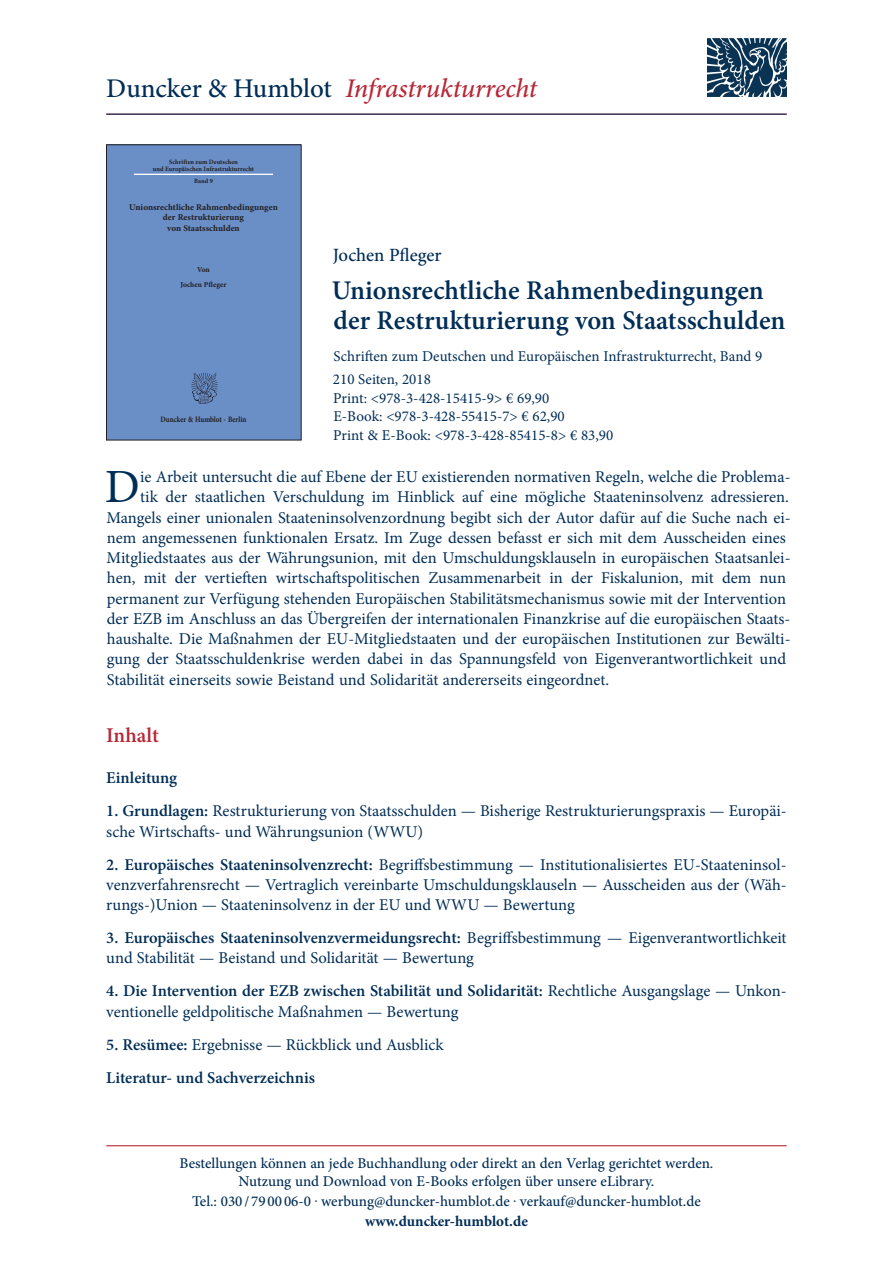
<style>
.page{position:relative;width:893px;height:1263px;background:#fff}
.page>*{position:absolute;margin:0;border:0;box-sizing:border-box;transform-origin:0 0}
.t1{font:47.7px "Minion Pro";color:#002d56}
.t2{font:600 27px/30px "Minion Pro";color:#002d56}
.t3{font:italic 500 27px "Minion Pro";letter-spacing:-.005em;color:#b72837}
.t4{font:600 21px "Minion Pro";color:#b72837}
.t5{font:500 18.75px "Minion Pro";letter-spacing:-.005em;color:#002d56}
.t6{font:16.5px/20.2px "Minion Pro";color:#002d56}
.t7{font:600 16.5px/33px "Minion Pro";color:#002d56}
.t8{font:500 15px/18px "Minion Pro";color:#002d56;text-align:center}
.t9{font:15px/18.8px "Minion Pro";color:#002d56}
.t10{font:700 15px "Minion Pro";color:#002d56}
.t11{font:700 8.85px/10.4px "Minion Pro";color:#231f20;text-align:center}
.t12{font:700 8.1px "Minion Pro";letter-spacing:-.005em;color:#231f20;scale:.86 1}
.t13{font:700 7.65px/14.7px "Minion Pro";color:#231f20;text-align:center}
.t14{font:700 6.6px/7.5px "Minion Pro";color:#231f20;text-align:center}
.t15{font:700 6.45px "Minion Pro";color:#231f20}
.s1{font-style:normal;color:#002d56}
.s2{font-weight:600}
.s3{font-weight:400}
</style>
<div class="page">
<hr style="left:106px;top:1145px;width:681px;height:1px;background:#b72837">
<div style="left:106px;top:145px;width:195px;height:295px;background:#6a8ec6"></div>
<hr style="left:134px;top:174px;width:139px;height:1px;background:#fff">
<img style="left:191px;top:372px;width:27px;height:32px">
<div style="left:106px;top:145px;width:195px;height:295px;border:1px solid #231f20"></div>
<img style="left:707px;top:38px;width:79px;height:59px">
<hr style="left:106px;top:114px;width:681px;height:1px;background:#002d56">
<h2 class="t3" style="left:106px;top:70px;width:433px"><span class="s1">Duncker &amp; Humblot</span> Infrastrukturrecht</h2>
<p class="t14" style="left:153px;top:158px;width:103px">Schriften zum Deutschen<br>und Europäischen Infrastrukturrecht</p>
<p class="t15" style="left:194px;top:176px;width:20px">Band 9</p>
<p class="t11" style="left:129px;top:202px;width:150px">Unionsrechtliche Rahmenbedingungen der Restrukturierung<br>von Staatsschulden</p>
<p class="t13" style="left:181px;top:262px;width:47px">Von<br>Jochen Pfleger</p>
<p class="t12" style="left:160px;top:414px;width:102px">Duncker &amp; Humblot · Berlin</p>
<p class="t5" style="left:333px;top:242px;width:110px">Jochen Pfleger</p>
<h2 class="t2" style="left:332px;top:276px;width:455px">Unionsrechtliche Rahmenbedingungen der Restrukturierung von Staatsschulden</h2>
<p class="t9" style="left:333px;top:345px;width:431px;line-height:23px">Schriften zum Deutschen und Europäischen Infrastrukturrecht, Band 9<br>210 Seiten, 2018</p>
<p class="t9" style="left:333px;top:389px;width:282px">Print: &lt;978-3-428-15415-9&gt; € 69,90<br>E-Book: &lt;978-3-428-55415-7&gt; € 62,90<br>Print &amp; E-Book: &lt;978-3-428-85415-8&gt; € 83,90</p>
<h1 class="t1" style="left:105px;top:455px;width:37px">D</h1>
<p class="t6" style="left:140px;top:467px;width:652px">ie Arbeit untersucht die auf Ebene der EU existierenden normativen Regeln, welche die Problema-</p>
<p class="t6" style="left:140px;top:487px;width:650px">tik der staatlichen Verschuldung im Hinblick auf eine mögliche Staateninsolvenz adressieren.</p>
<p class="t6" style="left:106px;top:507px;width:686px">Mangels einer unionalen Staateninsolvenzordnung begibt sich der Autor dafür auf die Suche nach ei-</p>
<p class="t6" style="left:107px;top:527px;width:680px">nem angemessenen funktionalen Ersatz. Im Zuge dessen befasst er sich mit dem Ausscheiden eines</p>
<p class="t6" style="left:106px;top:548px;width:686px">Mitgliedstaates aus der Währungsunion, mit den Umschuldungsklauseln in europäischen Staatsanlei-</p>
<p class="t6" style="left:107px;top:568px;width:680px">hen, mit der vertieften wirtschaftspolitischen Zusammenarbeit in der Fiskalunion, mit dem nun</p>
<p class="t6" style="left:107px;top:588px;width:681px">permanent zur Verfügung stehenden Europäischen Stabilitätsmechanismus sowie mit der Intervention</p>
<p class="t6" style="left:107px;top:608px;width:685px">der EZB im Anschluss an das Übergreifen der internationalen Finanzkrise auf die europäischen Staats-</p>
<p class="t6" style="left:107px;top:629px;width:685px">haushalte. Die Maßnahmen der EU-Mitgliedstaaten und der europäischen Institutionen zur Bewälti-</p>
<p class="t6" style="left:107px;top:649px;width:681px">gung der Staatsschuldenkrise werden dabei in das Spannungsfeld von Eigenverantwortlichkeit und</p>
<p class="t6" style="left:107px;top:669px;width:504px">Stabilität einerseits sowie Beistand und Solidarität andererseits eingeordnet.</p>
<p class="t4" style="left:106px;top:720px;width:54px">Inhalt</p>
<p class="t7" style="left:106px;top:761px;width:72px">Einleitung</p>
<p class="t6" style="left:106px;top:801px;width:682px"><span class="s2">1. Grundlagen:</span> Restrukturierung von Staatsschulden — Bisherige Restrukturierungspraxis — Europäi&shy;sche Wirtschafts- und Währungsunion (WWU)</p>
<p class="t6" style="left:106px;top:854px;width:682px;text-align:justify"><span class="s2">2. Europäisches Staateninsolvenzrecht:</span> Begriffsbestimmung — Institutionalisiertes EU-Staateninsol&shy;venzverfahrensrecht — Vertraglich vereinbarte Umschuldungsklauseln — Ausscheiden aus der (Wäh&shy;rungs-)Union — Staateninsolvenz in der EU und WWU — Bewertung</p>
<p class="t6" style="left:106px;top:928px;width:682px"><span class="s2">3. Europäisches Staateninsolvenzvermeidungsrecht:</span> Begriffsbestimmung — Eigenverantwortlichkeit und Stabilität — Beistand und Solidarität — Bewertung</p>
<p class="t6" style="left:106px;top:981px;width:682px"><span class="s2">4. Die Intervention der EZB zwischen Stabilität und Solidarität:</span> Rechtliche Ausgangslage — Unkon&shy;ventionelle geldpolitische Maßnahmen — Bewertung</p>
<p class="t7" style="left:106px;top:1028px;width:339px">5. Resümee: <span class="s3">Ergebnisse — Rückblick und Ausblick<br></span>Literatur- und Sachverzeichnis</p>
<p class="t8" style="left:179px;top:1154px;width:535px">Bestellungen können an jede Buchhandlung oder direkt an den Verlag gerichtet werden.<br>Nutzung und Download von E-Books erfolgen über unsere eLibrary.</p>
<p class="t8" style="left:192px;top:1192px;width:510px">Tel.: 030 / 79 00 06-0 . werbung@duncker-humblot.de . verkauf@duncker-humblot.de</p>
<p class="t10" style="left:365px;top:1210px;width:164px">www.duncker-humblot.de</p>
</div>
